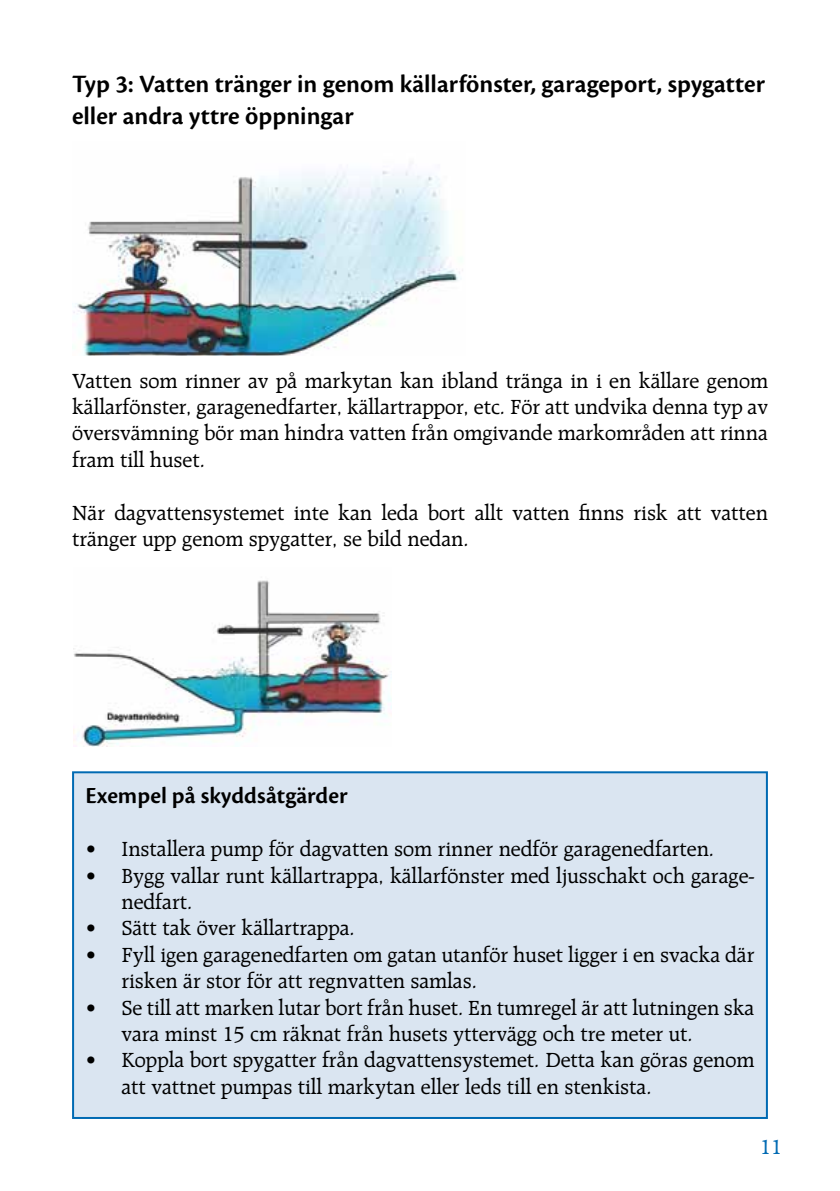
<style>
.page{position:relative;width:840px;height:1191px;background:#fff}
.page>*{position:absolute;margin:0;border:0;box-sizing:border-box;transform-origin:0 0}
.t1{font:600 26px/31.2px "Cronos Pro";color:#000}
.t2{font:600 24px "Cronos Pro";color:#000}
.t3{font:22px/26.4px "Raleigh LT Std";color:#000}
.t4{font:22px "Raleigh LT Std";color:#006ab3}
</style>
<div class="page">
<img style="left:72px;top:170px;width:391px;height:185px">
<img style="left:74px;top:580px;width:317px;height:167px">
<div style="left:73px;top:772px;width:693px;height:346px;background:#dae5f1"></div>
<div style="left:72px;top:771px;width:695px;height:348px;border:2px solid #006ab3"></div>
<p class="t1" style="left:72px;top:69px;width:694px">Typ 3: Vatten tränger in genom källarfönster, garageport, spygatter eller andra yttre öppningar</p>
<p class="t3" style="left:72px;top:367px;width:697px;text-align:justify">Vatten som rinner av på markytan kan ibland tränga in i en källare genom källarfönster, garagenedfarter, källartrappor, etc. För att undvika denna typ av översvämning bör man hindra vatten från omgivande markområden att rinna fram till huset.</p>
<p class="t3" style="left:72px;top:499px;width:697px">När dagvattensystemet inte kan leda bort allt vatten finns risk att vatten tränger upp genom spygatter, se bild nedan.</p>
<p class="t2" style="left:85px;top:782px;width:263px">Exempel på skyddsåtgärder</p>
<p class="t3" style="left:85px;top:836px;width:630px">• Installera pump för dagvatten som rinner nedför garagenedfarten.</p>
<p class="t3" style="left:121px;top:862px;width:634px;text-indent:-36px">• Bygg vallar runt källartrappa, källarfönster med ljusschakt och garage&shy;nedfart.</p>
<p class="t3" style="left:85px;top:915px;width:271px">• Sätt tak över källartrappa.</p>
<p class="t3" style="left:121px;top:941px;width:634px;text-indent:-36px">• Fyll igen garagenedfarten om gatan utanför huset ligger i en svacka där risken är stor för att regnvatten samlas.</p>
<p class="t3" style="left:121px;top:994px;width:634px;text-indent:-36px">• Se till att marken lutar bort från huset. En tumregel är att lutningen ska vara minst 15 cm räknat från husets yttervägg och tre meter ut.</p>
<p class="t3" style="left:121px;top:1047px;width:634px;text-indent:-36px">• Koppla bort spygatter från dagvattensystemet. Detta kan göras genom att vattnet pumpas till markytan eller leds till en stenkista.</p>
<p class="t4" style="left:759px;top:1134px;width:23px">11</p>
</div>
